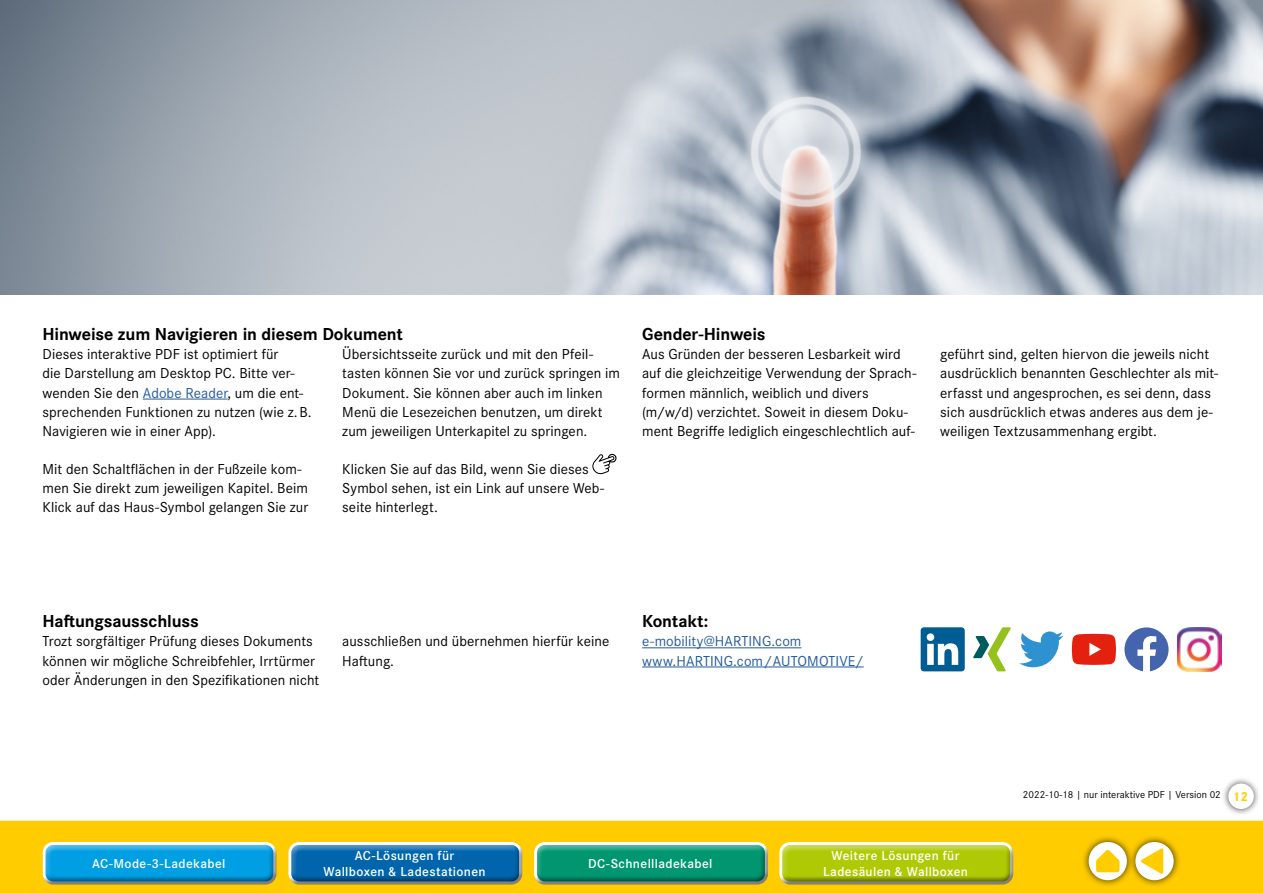
<style>
.page{position:relative;width:1263px;height:893px;background:#fff}
.page>*{position:absolute;margin:0;border:0;box-sizing:border-box;transform-origin:0 0}
.CD_HARTING___Subline{font:700 18px "Corporate S Pro";letter-spacing:-.01em;color:#000}
.CD_HARTING_-_Copy_im{font:15px/19.2px "Corporate S Pro";letter-spacing:.005em;color:#000}
.CD_HARTING_-_Copy{font:15px/19.2px "Corporate S Pro";letter-spacing:.005em;color:#000}
.CD_HARTING___Subline-2{font:15px/19.2px "Corporate S Pro";letter-spacing:.005em;color:#245a9c}
.t1{font:600 13.5px/16.2px "Corporate S Pro";letter-spacing:.025em;color:#fff;text-align:center}
.t2{font:700 13.5px "Corporate S Pro";color:#fc0}
.CD_HARTING_-_7_pt{font:10.5px "Corporate S Pro";color:#000}
.s1{color:#245a9c}
</style>
<div class="page">
<div style="left:0;top:821px;width:1263px;height:72px;background:#fc0"></div>
<div style="left:1221px;top:776px;width:40px;height:40px;background:#000;opacity:.75"></div>
<div style="left:1228px;top:783px;width:26px;height:26px;background:#fff;border-radius:50%"></div>
<img style="left:0;top:0;width:1263px;height:294px">
<div style="left:33px;top:833px;width:249px;height:51px;background:#fc0"></div>
<div style="left:37px;top:842px;width:248px;height:51px;background:#000;opacity:.5"></div>
<div style="left:279px;top:833px;width:249px;height:51px;background:#fc0"></div>
<div style="left:283px;top:842px;width:248px;height:51px;background:#000;opacity:.5"></div>
<div style="left:525px;top:833px;width:248px;height:51px;background:#fc0"></div>
<div style="left:529px;top:842px;width:248px;height:51px;background:#000;opacity:.5"></div>
<div style="left:770px;top:833px;width:249px;height:51px;background:#fc0"></div>
<div style="left:774px;top:842px;width:248px;height:51px;background:#000;opacity:.5"></div>
<div style="left:1081px;top:835px;width:53px;height:53px;background:#000;opacity:.75"></div>
<div style="left:1089px;top:842px;width:38px;height:38px;background:#fff;border-radius:50%"></div>
<svg style="left:1096px;top:850px;width:23px;height:22px"></svg>
<div style="left:1128px;top:835px;width:53px;height:53px;background:#000;opacity:.75"></div>
<div style="left:1135px;top:842px;width:39px;height:38px;background:#fff;border-radius:50%"></div>
<svg style="left:1141px;top:848px;width:22px;height:26px"></svg>
<hr style="left:143px;top:399px;width:85px;height:1px;background:#245a9c">
<svg style="left:592px;top:453px;width:25px;height:21px"></svg>
<hr style="left:642px;top:647px;width:159px;height:1px;background:#245a9c">
<hr style="left:642px;top:666px;width:222px;height:1px;background:#245a9c">
<svg style="left:1124px;top:627px;width:44px;height:44px"></svg>
<svg style="left:1019px;top:631px;width:44px;height:36px"></svg>
<svg style="left:973px;top:627px;width:38px;height:44px"></svg>
<svg style="left:1072px;top:634px;width:44px;height:31px"></svg>
<svg style="left:921px;top:627px;width:44px;height:44px"></svg>
<img style="left:1177px;top:627px;width:44px;height:44px">
<p class="CD_HARTING___Subline" style="left:43px;top:320px;width:362px">Hinweise zum Navigieren in diesem Dokument</p>
<p class="CD_HARTING_-_Copy_im" style="left:43px;top:344px;width:271px">Dieses interaktive PDF ist optimiert für<br>die Darstellung am Desktop PC. Bitte ver&shy;wenden Sie den <span class="s1">Adobe Reader</span>, um die ent&shy;sprechenden Funktionen zu nutzen (wie z. B.<br>Navigieren wie in einer App).</p>
<p class="CD_HARTING_-_Copy_im" style="left:43px;top:458px;width:267px">Mit den Schaltflächen in der Fußzeile kom&shy;men Sie direkt zum jeweiligen Kapitel. Beim<br>Klick auf das Haus-Symbol gelangen Sie zur</p>
<p class="CD_HARTING_-_Copy_im" style="left:342px;top:344px;width:279px">Übersichtsseite zurück und mit den Pfeil&shy;tasten können Sie vor und zurück springen im Dokument. Sie können aber auch im linken Menü die Lesezeichen benutzen, um direkt zum jeweiligen Unterkapitel zu springen.</p>
<p class="CD_HARTING_-_Copy_im" style="left:342px;top:458px;width:264px">Klicken Sie auf das Bild, wenn Sie dieses<br>Symbol sehen, ist ein Link auf unsere Web&shy;seite hinterlegt.</p>
<p class="CD_HARTING___Subline" style="left:642px;top:320px;width:125px">Gender-Hinweis</p>
<p class="CD_HARTING_-_Copy" style="left:642px;top:344px;width:276px">Aus Gründen der besseren Lesbarkeit wird auf die gleichzeitige Verwendung der Sprach&shy;formen männlich, weiblich und divers (m/w/d) verzichtet. Soweit in diesem Doku&shy;ment Begriffe lediglich eingeschlechtlich auf-</p>
<p class="CD_HARTING_-_Copy" style="left:940px;top:344px;width:280px">geführt sind, gelten hiervon die jeweils nicht ausdrücklich benannten Geschlechter als mit&shy;erfasst und angesprochen, es sei denn, dass sich ausdrücklich etwas anderes aus dem je&shy;weiligen Textzusammenhang ergibt.</p>
<p class="CD_HARTING___Subline" style="left:43px;top:607px;width:158px">Haftungsausschluss</p>
<p class="CD_HARTING_-_Copy" style="left:43px;top:631px;width:278px">Trozt sorgfältiger Prüfung dieses Dokuments können wir mögliche Schreibfehler, Irrtürmer oder Änderungen in den Spezifikationen nicht</p>
<p class="CD_HARTING_-_Copy" style="left:342px;top:631px;width:269px">ausschließen und übernehmen hierfür keine<br>Haftung.</p>
<p class="CD_HARTING___Subline" style="left:642px;top:607px;width:68px">Kontakt:</p>
<p class="CD_HARTING___Subline-2" style="left:642px;top:631px;width:223px">e-mobility@HARTING.com www.HARTING.com / AUTOMOTIVE/</p>
<p class="t1" style="left:92px;top:854px;width:135px">AC-Mode-3-Ladekabel</p>
<p class="t1" style="left:323px;top:846px;width:164px">AC-Lösungen für<br>Wallboxen &amp; Ladestationen</p>
<p class="t1" style="left:588px;top:854px;width:126px">DC-Schnellladekabel</p>
<p class="t1" style="left:823px;top:846px;width:146px">Weitere Lösungen für<br>Ladesäulen &amp; Wallboxen</p>
<p class="CD_HARTING_-_7_pt" style="left:1023px;top:787px;width:199px">2022-10-18 | nur interaktive PDF | Version 02</p>
<p class="t2" style="left:1232px;top:786px;width:17px">12</p>
</div>
